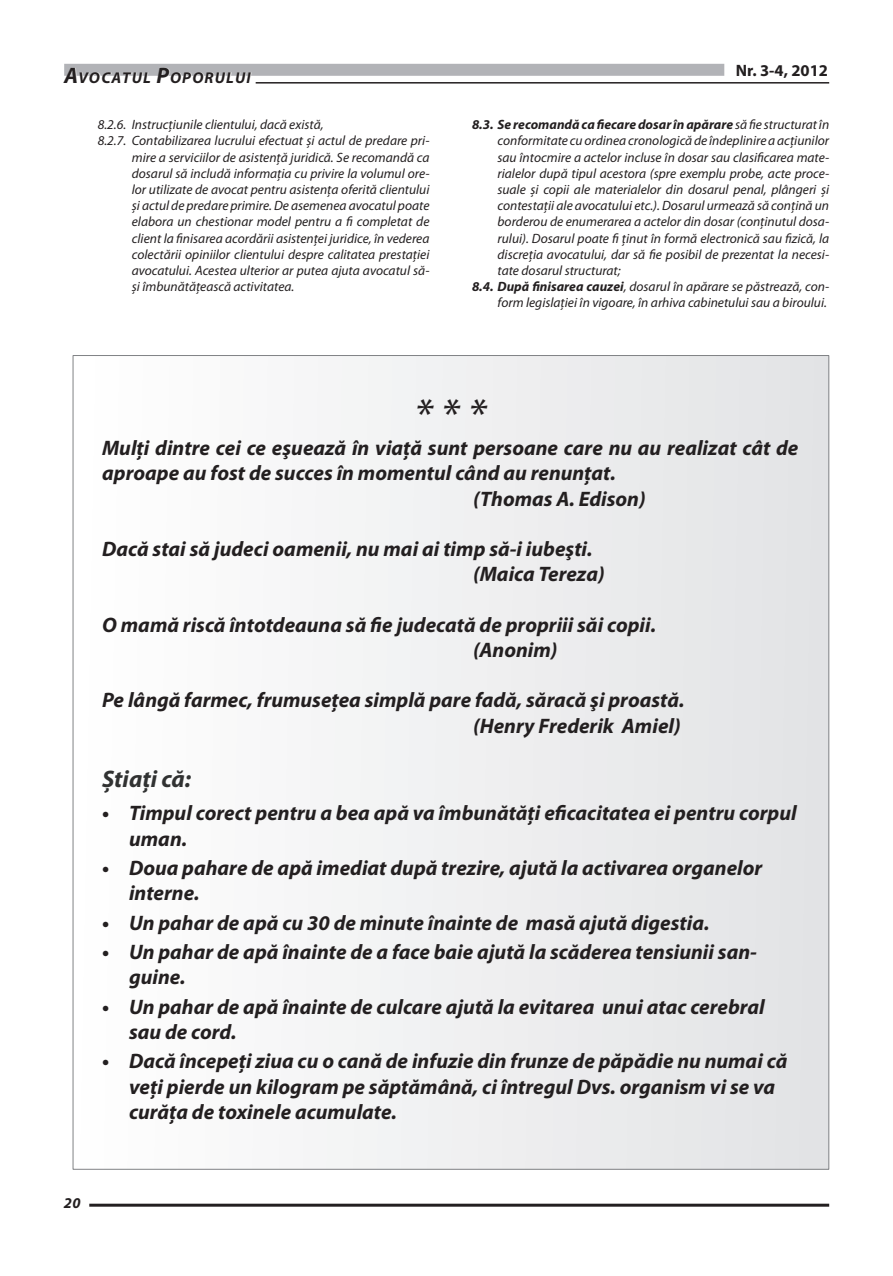
<style>
.page{position:relative;width:893px;height:1276px;background:#fff}
.page>*{position:absolute;margin:0;border:0;box-sizing:border-box;transform-origin:0 0}
.t1{font:italic 45px "Myriad Pro";color:#231f20}
.t2{font:italic 700 24px "Myriad Pro";color:#313232}
.t3{font:italic 700 21px/25.2px "Myriad Pro";color:#231f20}
.t4{font:700 16.5px "Myriad Pro";color:#231f20}
.t5{font:italic 700 15.75px "Myriad Pro";letter-spacing:.07em;color:#231f20}
.t6{font:italic 700 15px "Myriad Pro";color:#231f20}
.t7{font:italic 13.5px "Myriad Pro";color:#231f20}
.t8{font:italic 700 13.5px "Myriad Pro";color:#231f20}
.s1{font-size:22.5px}
.s2{color:#fff}
.s3{font-weight:400}
.s4{font-weight:700}
</style>
<div class="page">
<div style="left:64px;top:64px;width:660px;height:12px;background:#b2b3b7"></div>
<hr style="left:256px;top:82px;width:573px;height:2px;background:#231f20">
<hr style="left:89px;top:1203px;width:740px;height:3px;background:#231f20">
<div style="left:73px;top:355px;width:756px;height:814px;background:linear-gradient(to right,#fff,#e2e3e5)"></div>
<p class="t5" style="left:64px;top:68px;width:188px"><span class="s1">A</span>VOC<span class="s2">A</span>TUL <span class="s1">P</span>O<span class="s2">P</span>ORULUI</p>
<p class="t7" style="left:98px;top:116px;width:227px">8.2.6. Instrucțiunile clientului, dacă există,</p>
<p class="t7" style="left:98px;top:133px;width:333px">8.2.7. Contabilizarea lucrului efectuat și actul de predare pri-</p>
<p class="t7" style="left:132px;top:149px;width:299px">mire a serviciilor de asistență juridică. Se recomandă ca</p>
<p class="t7" style="left:132px;top:165px;width:299px">dosarul să includă informația cu privire la volumul ore-</p>
<p class="t7" style="left:132px;top:181px;width:299px">lor utilizate de avocat pentru asistența oferită clientului</p>
<p class="t7" style="left:132px;top:197px;width:299px">și actul de predare primire. De asemenea avocatul poate</p>
<p class="t7" style="left:132px;top:214px;width:299px">elabora un chestionar model pentru a fi completat de</p>
<p class="t7" style="left:132px;top:230px;width:299px">client la finisarea acordării asistenței juridice, în vederea</p>
<p class="t7" style="left:132px;top:246px;width:299px">colectării opiniilor clientului despre calitatea prestației</p>
<p class="t7" style="left:132px;top:262px;width:299px">avocatului. Acestea ulterior ar putea ajuta avocatul să-</p>
<p class="t7" style="left:132px;top:278px;width:164px">și îmbunătățească activitatea.</p>
<p class="t4" style="left:736px;top:60px;width:94px">Nr. 3-4, 2012</p>
<p class="t8" style="left:472px;top:116px;width:359px">8.3. Se recomandă ca fiecare dosarîn apărare <span class="s3">să fie structurat în</span></p>
<p class="t7" style="left:497px;top:133px;width:333px">conformitate cu ordinea cronologică de îndeplinire a acţiunilor</p>
<p class="t7" style="left:497px;top:149px;width:333px">sau întocmire a actelor incluse în dosar sau clasificarea mate-</p>
<p class="t7" style="left:497px;top:165px;width:333px">rialelor după tipul acestora (spre exemplu probe, acte proce-</p>
<p class="t7" style="left:497px;top:181px;width:333px">suale și copii ale materialelor din dosarul penal, plângeri și</p>
<p class="t7" style="left:497px;top:197px;width:333px">contestații ale avocatului etc.). Dosarul urmează să conţină un</p>
<p class="t7" style="left:497px;top:214px;width:333px">borderou de enumerarea a actelor din dosar (conținutul dosa-</p>
<p class="t7" style="left:497px;top:230px;width:333px">rului). Dosarul poate fi ținut în formă electronică sau fizică, la</p>
<p class="t7" style="left:497px;top:246px;width:333px">discreția avocatului, dar să fie posibil de prezentat la necesi-</p>
<p class="t7" style="left:497px;top:262px;width:125px">tate dosarul structurat;</p>
<p class="t7" style="left:472px;top:278px;width:359px"><span class="s4">8.4. După finisarea cauzei</span>, dosarul în apărare se păstrează, con-</p>
<p class="t7" style="left:497px;top:295px;width:331px">form legislației în vigoare, în arhiva cabinetului sau a biroului.</p>
<h1 class="t1" style="left:414px;top:387px;width:74px">* * *</h1>
<h3 class="t3" style="left:102px;top:435px;width:698px">Mulţi dintre cei ce eşuează în viaţă sunt persoane care nu au realizat cât de</h3>
<h3 class="t3" style="left:102px;top:460px;width:515px">aproape au fost de succes în momentul când au renunţat.</h3>
<h3 class="t3" style="left:473px;top:485px;width:174px">(Thomas A. Edison)</h3>
<h3 class="t3" style="left:473px;top:536px;width:133px;text-indent:-371px">Dacă stai să judeci oamenii, nu mai ai timp să-i iubeşti. (Maica Tereza)</h3>
<h3 class="t3" style="left:473px;top:611px;width:185px;text-indent:-371px">O mamă riscă întotdeauna să fie judecată de propriii săi copii. (Anonim)</h3>
<h3 class="t3" style="left:102px;top:687px;width:584px;text-align:right">Pe lângă farmec, frumuseţea simplă pare fadă, săracă şi proastă. (Henry Frederik Amiel)</h3>
<h2 class="t2" style="left:102px;top:763px;width:91px">Ştiaţi că:</h2>
<h3 class="t3" style="left:129px;top:800px;width:669px;text-indent:-27px">• Timpul corect pentru a bea apă va îmbunătăţi eficacitatea ei pentru corpul uman.</h3>
<h3 class="t3" style="left:129px;top:854px;width:635px;text-indent:-27px">• Doua pahare de apă imediat după trezire, ajută la activarea organelor interne.</h3>
<h3 class="t3" style="left:102px;top:909px;width:609px">• Un pahar de apă cu 30 de minute înainte de masă ajută digestia.</h3>
<h3 class="t3" style="left:129px;top:938px;width:629px;text-indent:-27px">• Un pahar de apă înainte de a face baie ajută la scăderea tensiunii san&shy;guine.</h3>
<h3 class="t3" style="left:129px;top:993px;width:637px;text-indent:-27px">• Un pahar de apă înainte de culcare ajută la evitarea unui atac cerebral sau de cord.</h3>
<h3 class="t3" style="left:129px;top:1048px;width:660px;text-indent:-27px">• Dacă începeţi ziua cu o cană de infuzie din frunze de păpădie nu numai că veţi pierde un kilogram pe săptămână, ci întregul Dvs. organism vi se va curăţa de toxinele acumulate.</h3>
<p class="t6" style="left:64px;top:1193px;width:18px">20</p>
</div>
